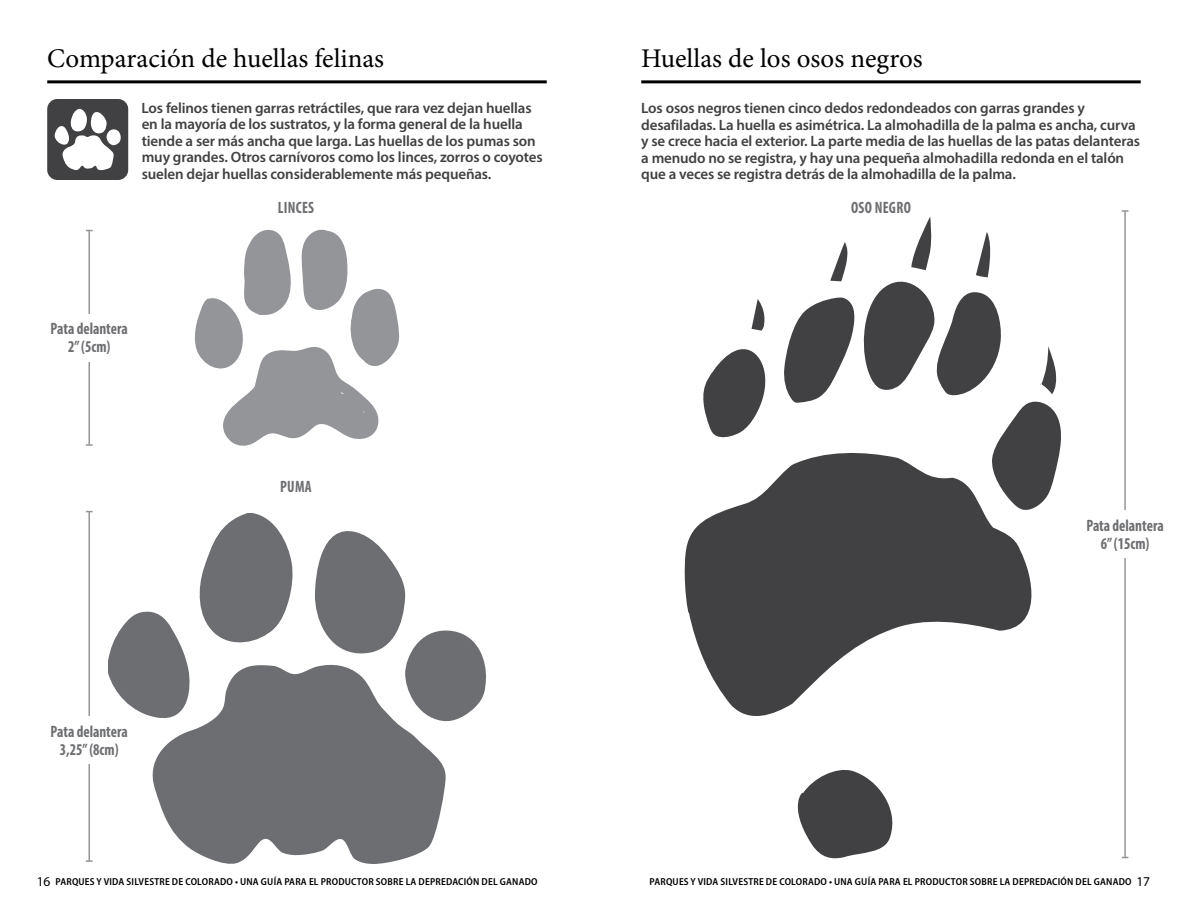
<style>
.page{position:relative;width:1188px;height:918px;background:#fff}
.page>*{position:absolute;margin:0;border:0;box-sizing:border-box;transform-origin:0 0}
.t1{font:27px "Minion Pro";color:#000}
.t2{font:700 condensed 16.5px/18px "Myriad Pro";color:#6d6e71;text-align:center;scale:.91 1}
.t3{font:700 condensed 16.5px "Myriad Pro";letter-spacing:.02em;color:#6d6e71;scale:.91 1}
.t4{font:600 15px/16.5px "Myriad Pro";letter-spacing:-.01em;color:#414042}
.t5{font:600 semi-condensed 10.2px "Myriad Pro";letter-spacing:.02em;color:#000}
.s1{font-weight:400;font-stretch:normal;font-size:13.5px}
</style>
<div class="page">
<div style="left:47px;top:99px;width:81px;height:81px;background:#414042;border-radius:10px"></div>
<svg style="left:55px;top:109px;width:66px;height:62px"></svg>
<hr style="left:47px;top:80px;width:500px;height:3px;background:#000">
<hr style="left:641px;top:80px;width:500px;height:3px;background:#000">
<hr style="left:1124px;top:211px;width:2px;height:647px;background:#939598">
<div style="left:1085px;top:511px;width:81px;height:47px;background:#fff"></div>
<hr style="left:88px;top:512px;width:2px;height:349px;background:#939598">
<svg style="left:86px;top:860px;width:7px;height:2px"></svg>
<div style="left:49px;top:716px;width:81px;height:48px;background:#fff"></div>
<svg style="left:108px;top:513px;width:185px;height:202px"></svg>
<svg style="left:147px;top:663px;width:299px;height:201px;fill:#6d6e71"></svg>
<svg style="left:315px;top:531px;width:171px;height:192px"></svg>
<hr style="left:88px;top:231px;width:2px;height:214px;background:#939598">
<svg style="left:86px;top:444px;width:7px;height:2px"></svg>
<div style="left:49px;top:314px;width:81px;height:47px;background:#fff"></div>
<svg style="left:194px;top:229px;width:206px;height:217px"></svg>
<svg style="left:684px;top:473px;width:348px;height:243px;fill:#414042"></svg>
<svg style="left:797px;top:770px;width:96px;height:89px"></svg>
<svg style="left:703px;top:349px;width:63px;height:89px"></svg>
<svg style="left:783px;top:217px;width:278px;height:294px"></svg>
<svg style="left:752px;top:299px;width:13px;height:32px"></svg>
<h1 class="t1" style="left:47px;top:40px;width:338px">Comparación de huellas felinas</h1>
<h1 class="t1" style="left:641px;top:40px;width:283px">Huellas de los osos negros</h1>
<p class="t4" style="left:142px;top:99px;width:403px">Los felinos tienen garras retráctiles, que rara vez dejan huellas en la mayoría de los sustratos, y la forma general de la huella tiende a ser más ancha que larga. Las huellas de los pumas son muy grandes. Otros carnívoros como los linces, zorros o coyotes suelen dejar huellas considerablemente más pequeñas.</p>
<p class="t4" style="left:641px;top:100px;width:500px">Los osos negros tienen cinco dedos redondeados con garras grandes y desafiladas. La huella es asimétrica. La almohadilla de la palma es ancha, curva y se crece hacia el exterior. La parte media de las huellas de las patas delanteras a menudo no se registra, y hay una pequeña almohadilla redonda en el talón que a veces se registra detrás de la almohadilla de la palma.</p>
<p class="t2" style="left:51px;top:320px;width:87px">Pata delantera<br>2” (5cm)</p>
<p class="t2" style="left:51px;top:722px;width:87px">Pata delantera<br>3,25” (8cm)</p>
<p class="t2" style="left:278px;top:198px;width:42px">LINCES</p>
<p class="t3" style="left:851px;top:197px;width:67px">OSO NEGRO</p>
<p class="t2" style="left:280px;top:477px;width:36px">PUMA</p>
<p class="t2" style="left:1086px;top:516px;width:87px">Pata delantera<br>6” (15cm)</p>
<p class="t5" style="left:37px;top:875px;width:502px"><span class="s1">16</span> PARQUES Y VIDA SILVESTRE DE COLORADO • UNA GUÍA PARA EL PRODUCTOR SOBRE LA DEPREDACIÓN DEL GANADO</p>
<p class="t5" style="left:650px;top:875px;width:502px">PARQUES Y VIDA SILVESTRE DE COLORADO • UNA GUÍA PARA EL PRODUCTOR SOBRE LA DEPREDACIÓN DEL GANADO <span class="s1">17</span></p>
</div>
